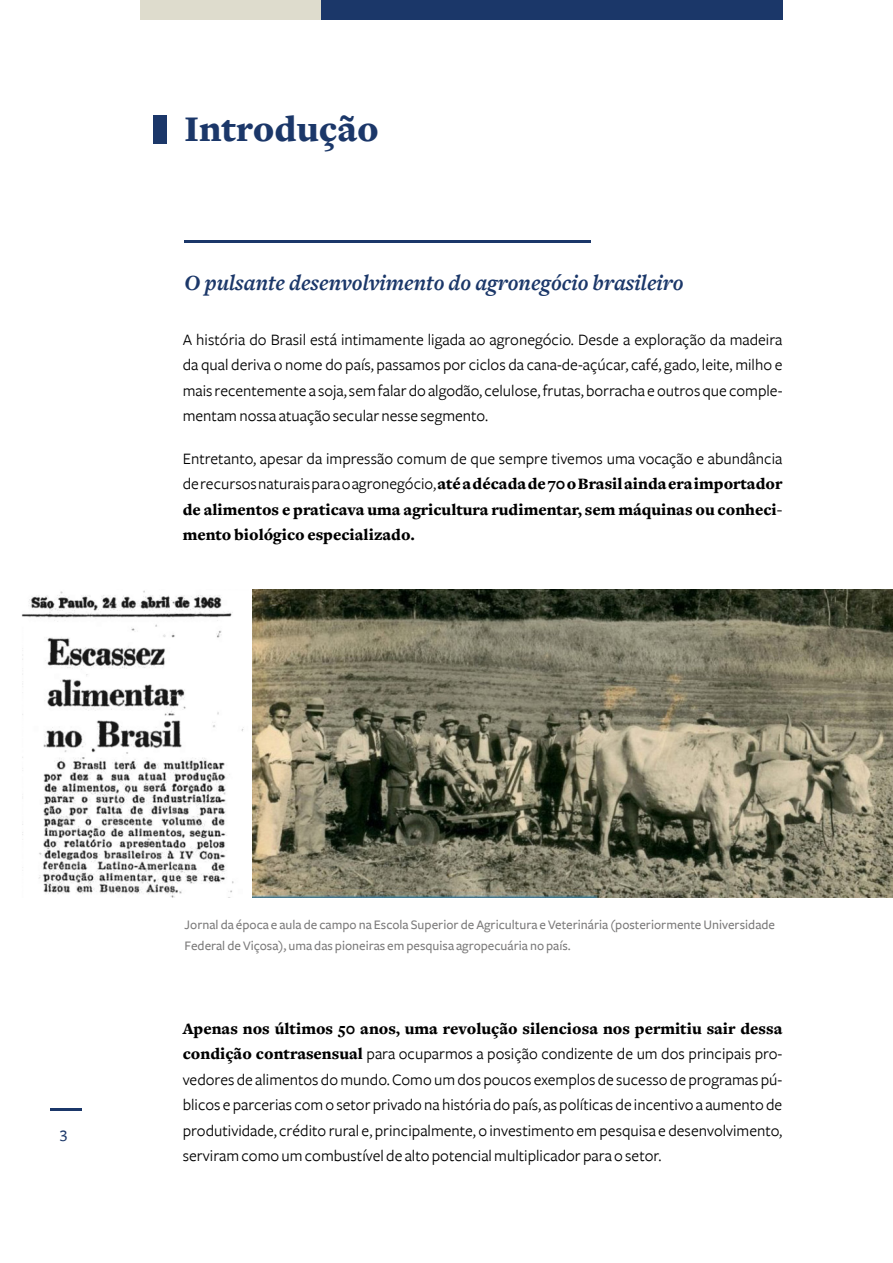
<style>
.page{position:relative;width:893px;height:1263px;background:#fff}
.page>*{position:absolute;margin:0;border:0;box-sizing:border-box;transform-origin:0 0}
.t1{font:900 37.5px "Freight Text";color:#1b3769}
.t2{font:italic 700 22.5px "Freight Text";color:#1b3769}
.t3{font:16.5px/25.5px "Freight Sans";color:#000;text-align:justify}
.t4{font:900 16.5px/25.5px "Freight Text";color:#000;text-align:justify}
.t5{font:16.5px "Freight Sans Medium SC";color:#1b3769}
.t6{font:500 13.5px/21px "Freight Sans";color:#7c7b7b}
.s1{font-family:"Freight Sans";font-weight:400}
.s2{font-family:"Freight Text";font-weight:900}
</style>
<div class="page">
<div style="left:140px;top:0;width:181px;height:19px;background:#dedccd"></div>
<div style="left:321px;top:0;width:461px;height:19px;background:#1b3769"></div>
<div style="left:153px;top:115px;width:14px;height:29px;background:#1b3769"></div>
<hr style="left:185px;top:240px;width:406px;height:2px;background:#1b3769">
<img style="left:21px;top:590px;width:223px;height:307px">
<img style="left:253px;top:589px;width:640px;height:308px">
<hr style="left:51px;top:1108px;width:31px;height:2px;background:#1b3769">
<h1 class="t1" style="left:185px;top:107px;width:196px">Introdução</h1>
<h2 class="t2" style="left:185px;top:270px;width:501px">O pulsante desenvolvimento do agronegócio brasileiro</h2>
<p class="t3" style="left:183px;top:327px;width:601px">A história do Brasil está intimamente ligada ao agronegócio. Desde a exploração da madeira da qual deriva o nome do país, passamos por ciclos da cana-de-açúcar, café, gado, leite, milho e mais recentemente a soja, sem falar do algodão, celulose, frutas, borracha e outros que comple&shy;mentam nossa atuação secular nesse segmento.</p>
<p class="t3" style="left:183px;top:446px;width:601px">Entretanto, apesar da impressão comum de que sempre tivemos uma vocação e abundância</p>
<p class="t4" style="left:183px;top:471px;width:601px"><span class="s1">de recursos naturais para o agronegócio,</span> até a década de 70 o Brasil ainda era importador de alimentos e praticava uma agricultura rudimentar, sem máquinas ou conheci&shy;mento biológico especializado.</p>
<p class="t5" style="left:60px;top:1126px;width:10px">3</p>
<p class="t6" style="left:185px;top:915px;width:592px">Jornal da época e aula de campo na Escola Superior de Agricultura e Veterinária (posteriormente Universidade<br>Federal de Viçosa), uma das pioneiras em pesquisa agropecuária no país.</p>
<p class="t4" style="left:183px;top:1016px;width:601px">Apenas nos últimos 50 anos, uma revolução silenciosa nos permitiu sair dessa</p>
<p class="t3" style="left:183px;top:1041px;width:601px"><span class="s2">condição contrasensual</span> para ocuparmos a posição condizente de um dos principais pro&shy;vedores de alimentos do mundo. Como um dos poucos exemplos de sucesso de programas pú&shy;blicos e parcerias com o setor privado na história do país, as políticas de incentivo a aumento de produtividade, crédito rural e, principalmente, o investimento em pesquisa e desenvolvimento, serviram como um combustível de alto potencial multiplicador para o setor.</p>
</div>
